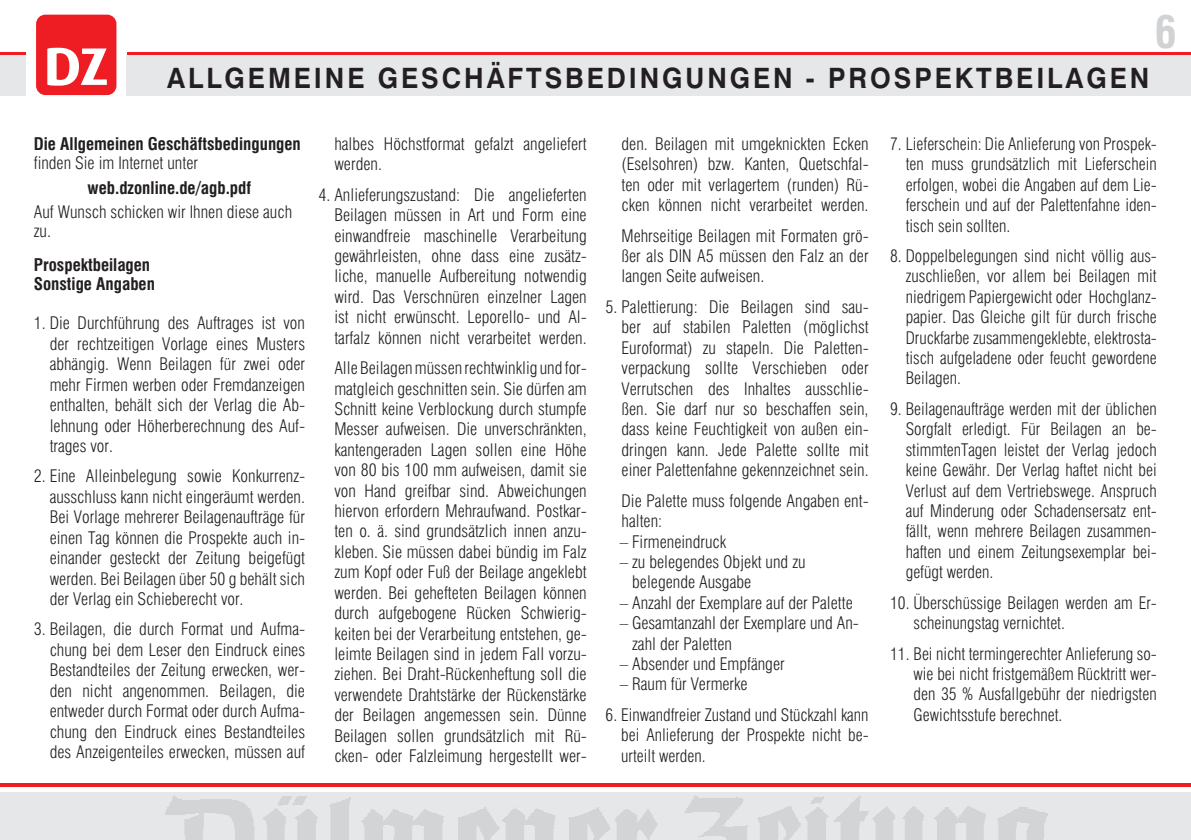
<style>
.page{position:relative;width:1191px;height:840px;background:#fff}
.page>*{position:absolute;margin:0;border:0;box-sizing:border-box;transform-origin:0 0}
.t1{font:700 condensed 44px "Swiss 721 OTF";color:#d1d2d4}
.t2{font:700 28px "Swiss 721 OTF";letter-spacing:.11em;color:#231f20;scale:.94 1}
.t3{font:300 condensed 17px/20.4px "Swiss 721 OTF";color:#231f20;text-align:justify}
.t4{font:700 condensed 17px/19px "Swiss 721 OTF";color:#231f20}
</style>
<div class="page">
<div style="left:127px;top:55px;width:1064px;height:40px;background:#e6e7e9"></div>
<div style="left:36px;top:15px;width:80px;height:80px;background:#ee1d23;border-radius:9px"></div>
<svg style="left:47px;top:48px;width:60px;height:38px"></svg>
<hr style="left:127px;top:52px;width:1064px;height:3px;background:#ee1d23">
<div style="left:0;top:55px;width:26px;height:40px;background:#e6e7e9"></div>
<hr style="left:0;top:52px;width:26px;height:3px;background:#ee1d23">
<div style="left:0;top:792px;width:1191px;height:47px;background:linear-gradient(to right,#e0e1e3,#e0e1e3)"></div>
<hr style="left:0;top:783px;width:1191px;height:3px;background:#ee1d23">
<h2 class="t2" style="left:167px;top:61px;width:1046px">ALLGEMEINE GESCHÄFTSBEDINGUNGEN - PROSPEKTBEILAGEN</h2>
<h1 class="t1" style="left:1154px;top:6px;width:23px">6</h1>
<p class="t4" style="left:34px;top:134px;width:269px">Die Allgemeinen Geschäftsbedingungen</p>
<p class="t3" style="left:34px;top:152px;width:166px">finden Sie im Internet unter</p>
<p class="t4" style="left:88px;top:178px;width:165px">web.dzonline.de/agb.pdf</p>
<p class="t3" style="left:34px;top:202px;width:260px;line-height:19px">Auf Wunsch schicken wir Ihnen diese auch zu.</p>
<p class="t4" style="left:34px;top:255px;width:123px">Prospektbeilagen<br>Sonstige Angaben</p>
<p class="t3" style="left:50px;top:313px;width:257px;text-indent:-16px">1. Die Durchführung des Auftrages ist von der rechtzeitigen Vorlage eines Musters abhängig. Wenn Beilagen für zwei oder mehr Firmen werben oder Fremdanzeigen enthalten, behält sich der Verlag die Ab&shy;lehnung oder Höherberechnung des Auf&shy;trages vor.</p>
<p class="t3" style="left:50px;top:466px;width:257px;text-indent:-16px">2. Eine Alleinbelegung sowie Konkurrenz&shy;ausschluss kann nicht eingeräumt werden.<br>Bei Vorlage mehrerer Beilagenaufträge für einen Tag können die Prospekte auch in&shy;einander gesteckt der Zeitung beigefügt werden. Bei Beilagen über 50 g behält sich der Verlag ein Schieberecht vor.</p>
<p class="t3" style="left:50px;top:618px;width:257px;text-indent:-16px">3. Beilagen, die durch Format und Aufma&shy;chung bei dem Leser den Eindruck eines Bestandteiles der Zeitung erwecken, wer&shy;den nicht angenommen. Beilagen, die entweder durch Format oder durch Aufma&shy;chung den Eindruck eines Bestandteiles des Anzeigenteiles erwecken, müssen auf</p>
<p class="t3" style="left:334px;top:133px;width:254px">halbes Höchstformat gefalzt angeliefert werden.</p>
<p class="t3" style="left:334px;top:184px;width:254px;text-indent:-16px">4. Anlieferungszustand: Die angelieferten Beilagen müssen in Art und Form eine einwandfreie maschinelle Verarbeitung gewährleisten, ohne dass eine zusätz&shy;liche, manuelle Aufbereitung notwendig wird. Das Verschnüren einzelner Lagen ist nicht erwünscht. Leporello- und Al&shy;tarfalz können nicht verarbeitet werden.</p>
<p class="t3" style="left:334px;top:357px;width:254px">Alle Beilagen müssen rechtwinklig und for&shy;matgleich geschnitten sein. Sie dürfen am Schnitt keine Verblockung durch stumpfe Messer aufweisen. Die unverschränkten, kantengeraden Lagen sollen eine Höhe von 80 bis 100 mm aufweisen, damit sie von Hand greifbar sind. Abweichungen hiervon erfordern Mehraufwand. Postkar&shy;ten o. ä. sind grundsätzlich innen anzu&shy;kleben. Sie müssen dabei bündig im Falz zum Kopf oder Fuß der Beilage angeklebt werden. Bei gehefteten Beilagen können durch aufgebogene Rücken Schwierig&shy;keiten bei der Verarbeitung entstehen, ge&shy;leimte Beilagen sind in jedem Fall vorzu&shy;ziehen. Bei Draht-Rückenheftung soll die verwendete Drahtstärke der Rückenstärke der Beilagen angemessen sein. Dünne Beilagen sollen grundsätzlich mit Rü&shy;cken- oder Falzleimung hergestellt wer-</p>
<p class="t3" style="left:621px;top:133px;width:248px">den. Beilagen mit umgeknickten Ecken (Eselsohren) bzw. Kanten, Quetschfal&shy;ten oder mit verlagertem (runden) Rü&shy;cken können nicht verarbeitet werden.</p>
<p class="t3" style="left:621px;top:225px;width:248px">Mehrseitige Beilagen mit Formaten grö&shy;ßer als DIN A5 müssen den Falz an der langen Seite aufweisen.</p>
<p class="t3" style="left:621px;top:296px;width:249px;text-indent:-16px">5. Palettierung: Die Beilagen sind sau&shy;ber auf stabilen Paletten (möglichst Euroformat) zu stapeln. Die Paletten&shy;verpackung sollte Verschieben oder Verrutschen des Inhaltes ausschlie&shy;ßen. Sie darf nur so beschaffen sein, dass keine Feuchtigkeit von außen ein&shy;dringen kann. Jede Palette sollte mit einer Palettenfahne gekennzeichnet sein.</p>
<p class="t3" style="left:621px;top:490px;width:248px">Die Palette muss folgende Angaben ent&shy;halten:</p>
<p class="t3" style="left:619px;top:531px;width:108px">– Firmeneindruck</p>
<p class="t3" style="left:632px;top:551px;width:175px;text-indent:-12px">– zu belegendes Objekt und zu belegende Ausgabe</p>
<p class="t3" style="left:619px;top:592px;width:235px">– Anzahl der Exemplare auf der Palette</p>
<p class="t3" style="left:632px;top:612px;width:228px;text-indent:-12px">– Gesamtanzahl der Exemplare und An&shy;zahl der Paletten</p>
<p class="t3" style="left:619px;top:653px;width:167px">– Absender und Empfänger</p>
<p class="t3" style="left:619px;top:673px;width:129px">– Raum für Vermerke</p>
<p class="t3" style="left:621px;top:704px;width:249px;text-indent:-16px">6. Einwandfreier Zustand und Stückzahl kann bei Anlieferung der Prospekte nicht be&shy;urteilt werden.</p>
<p class="t3" style="left:905px;top:133px;width:252px;text-indent:-16px">7. Lieferschein: Die Anlieferung von Prospek&shy;ten muss grundsätzlich mit Lieferschein erfolgen, wobei die Angaben auf dem Lie&shy;ferschein und auf der Palettenfahne iden&shy;tisch sein sollten.</p>
<p class="t3" style="left:905px;top:245px;width:252px;text-indent:-16px">8. Doppelbelegungen sind nicht völlig aus&shy;zuschließen, vor allem bei Beilagen mit niedrigem Papiergewicht oder Hochglanz&shy;papier. Das Gleiche gilt für durch frische Druckfarbe zusammengeklebte, elektrosta&shy;tisch aufgeladene oder feucht gewordene Beilagen.</p>
<p class="t3" style="left:905px;top:398px;width:252px;text-indent:-16px">9. Beilagenaufträge werden mit der üblichen Sorgfalt erledigt. Für Beilagen an be&shy;stimmtenTagen leistet der Verlag jedoch keine Gewähr. Der Verlag haftet nicht bei Verlust auf dem Vertriebswege. Anspruch auf Minderung oder Schadensersatz ent&shy;fällt, wenn mehrere Beilagen zusammen&shy;haften und einem Zeitungsexemplar bei&shy;gefügt werden.</p>
<p class="t3" style="left:913px;top:592px;width:245px;text-indent:-23px">10. Überschüssige Beilagen werden am Er&shy;scheinungstag vernichtet.</p>
<p class="t3" style="left:913px;top:642px;width:245px;text-indent:-23px">11. Bei nicht termingerechter Anlieferung so&shy;wie bei nicht fristgemäßem Rücktritt wer&shy;den 35 % Ausfallgebühr der niedrigsten Gewichtsstufe berechnet.</p>
</div>
